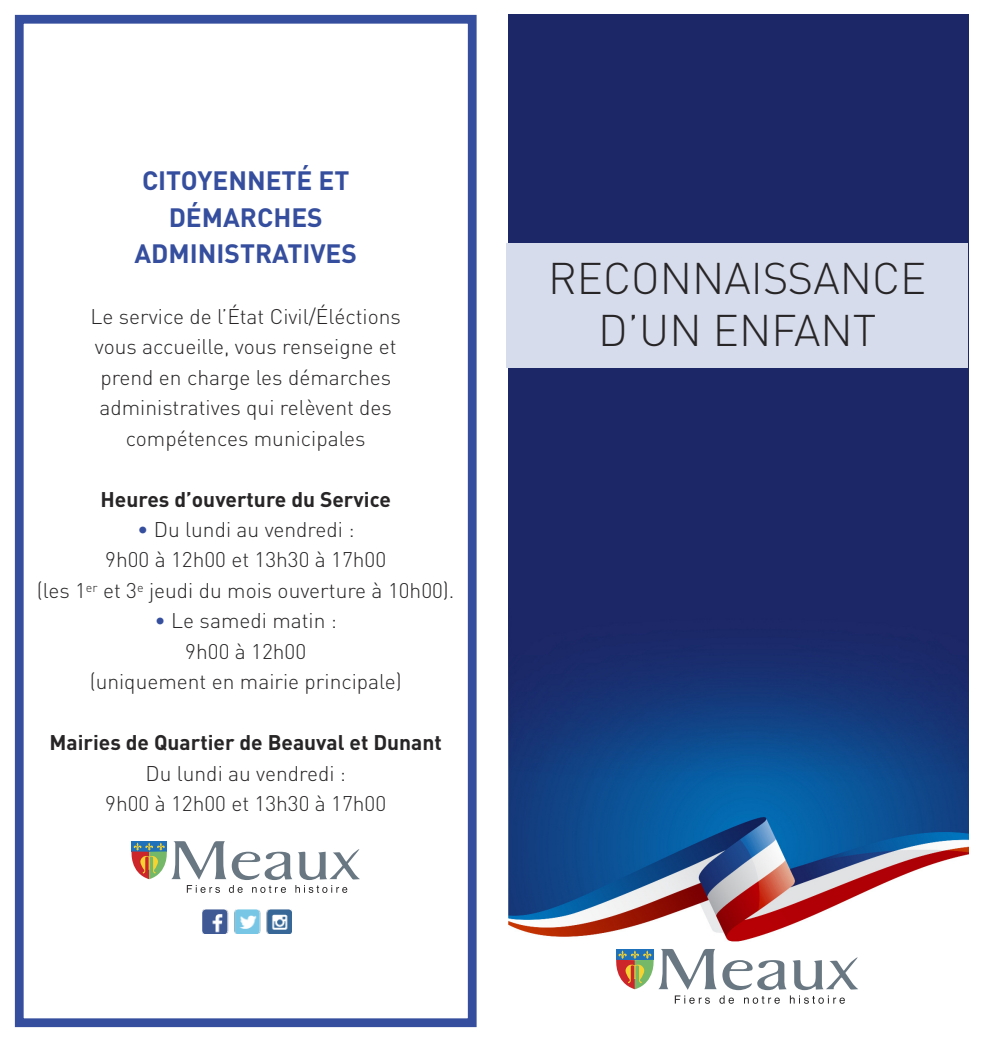
<style>
.page{position:relative;width:983px;height:1042px;background:#fff}
.page>*{position:absolute;margin:0;border:0;box-sizing:border-box;transform-origin:0 0}
.t1{font:300 43.75px/52.5px "DIN";color:#272526;text-align:center}
.t2{font:700 26.25px/36.8px "DIN";color:#354e9e;text-align:center}
.t3{font:300 21px/30.4px "DIN";color:#272526;text-align:center}
.t4{font:700 21px "DIN";color:#272526}
.s1{color:#354e9e}
</style>
<div class="page">
<img style="left:508px;top:15px;width:459px;height:927px">
<svg style="left:616px;top:949px;width:242px;height:55px"></svg>
<div style="left:506px;top:243px;width:461px;height:124px;background:#d7dcec"></div>
<svg style="left:131px;top:841px;width:229px;height:52px"></svg>
<div style="left:15px;top:15px;width:461px;height:1012px;border:9px solid #354e9e"></div>
<img style="left:203px;top:909px;width:88px;height:25px">
<p class="t2" style="left:134px;top:162px;width:224px">CITOYENNETÉ ET<br>DÉMARCHES<br>ADMINISTRATIVES</p>
<p class="t3" style="left:90px;top:301px;width:312px">Le service de l’État Civil/Éléctions vous accueille, vous renseigne et prend en charge les démarches administratives qui relèvent des compétences municipales</p>
<p class="t4" style="left:101px;top:487px;width:292px">Heures d’ouverture du Service</p>
<p class="t3" style="left:37px;top:514px;width:419px"><span class="s1">•</span> Du lundi au vendredi :<br>9h00 à 12h00 et 13h30 à 17h00<br>(les 1<sup>er</sup> et 3<sup>e</sup> jeudi du mois ouverture à 10h00).</p>
<p class="t3" style="left:90px;top:606px;width:313px"><span class="s1">•</span> Le samedi matin :<br>9h00 à 12h00<br>(uniquement en mairie principale)</p>
<p class="t4" style="left:49px;top:731px;width:394px">Mairies de Quartier de Beauval et Dunant</p>
<p class="t3" style="left:105px;top:758px;width:282px">Du lundi au vendredi :<br>9h00 à 12h00 et 13h30 à 17h00</p>
<h1 class="t1" style="left:548px;top:253px;width:380px">RECONNAISSANCE<br>D’UN ENFANT</h1>
</div>
